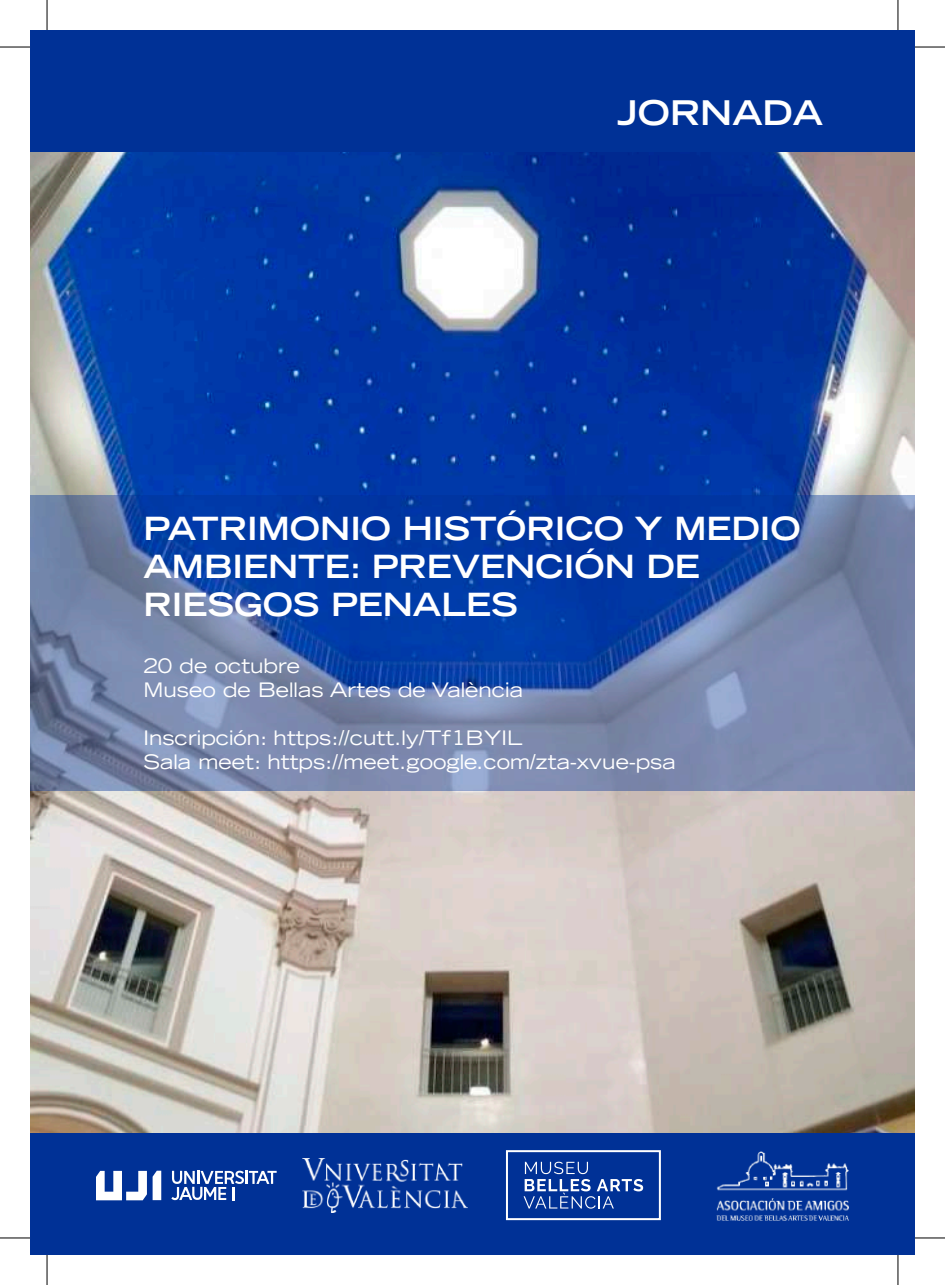
<style>
.page{position:relative;width:945px;height:1285px;background:#fff}
.page>*{position:absolute;margin:0;border:0;box-sizing:border-box;transform-origin:0 0}
.t1{font:700 expanded 34px "Trade Gothic LT Std";color:#fff}
.t2{font:700 expanded 32px/38.4px "Trade Gothic LT Std";color:#fff}
.t3{font:expanded 20px/24px "Trade Gothic LT Std";color:#fff}
</style>
<div class="page">
<img style="left:30px;top:152px;width:884px;height:981px">
<div style="left:30px;top:30px;width:884px;height:122px;background:#003196"></div>
<div style="left:30px;top:1133px;width:884px;height:122px;background:#003196"></div>
<svg style="left:30px;top:494px;width:884px;height:296px;background:#4c6aa8"></svg>
<svg style="left:171px;top:1170px;width:105px;height:30px"></svg>
<svg style="left:153px;top:1170px;width:8px;height:30px"></svg>
<svg style="left:96px;top:1170px;width:51px;height:30px"></svg>
<img style="left:302px;top:1158px;width:165px;height:54px">
<img style="left:716px;top:1151px;width:132px;height:69px">
<svg style="left:523px;top:1161px;width:120px;height:47px"></svg>
<div style="left:506px;top:1150px;width:154px;height:70px;border:2px solid #fff"></div>
<hr style="left:0;top:47px;width:30px;height:1px;background:#000">
<hr style="left:914px;top:47px;width:30px;height:1px;background:#000">
<hr style="left:0;top:1237px;width:30px;height:1px;background:#000">
<hr style="left:914px;top:1237px;width:30px;height:1px;background:#000">
<hr style="left:47px;top:0;width:1px;height:30px;background:#000">
<hr style="left:47px;top:1255px;width:1px;height:30px;background:#000">
<hr style="left:897px;top:0;width:1px;height:30px;background:#000">
<hr style="left:897px;top:1255px;width:1px;height:30px;background:#000">
<h1 class="t1" style="left:617px;top:91px;width:207px">JORNADA</h1>
<h2 class="t2" style="left:143px;top:508px;width:658px">PATRIMONIO HISTÓRICO Y MEDIO<br>AMBIENTE: PREVENCIÓN DE<br>RIESGOS PENALES</h2>
<p class="t3" style="left:143px;top:653px;width:381px">20 de octubre<br>Museo de Bellas Artes de València</p>
<p class="t3" style="left:143px;top:725px;width:533px">Inscripción: https://cutt.ly/Tf1BYIL<br>Sala meet: https://meet.google.com/zta-xvue-psa</p>
</div>
